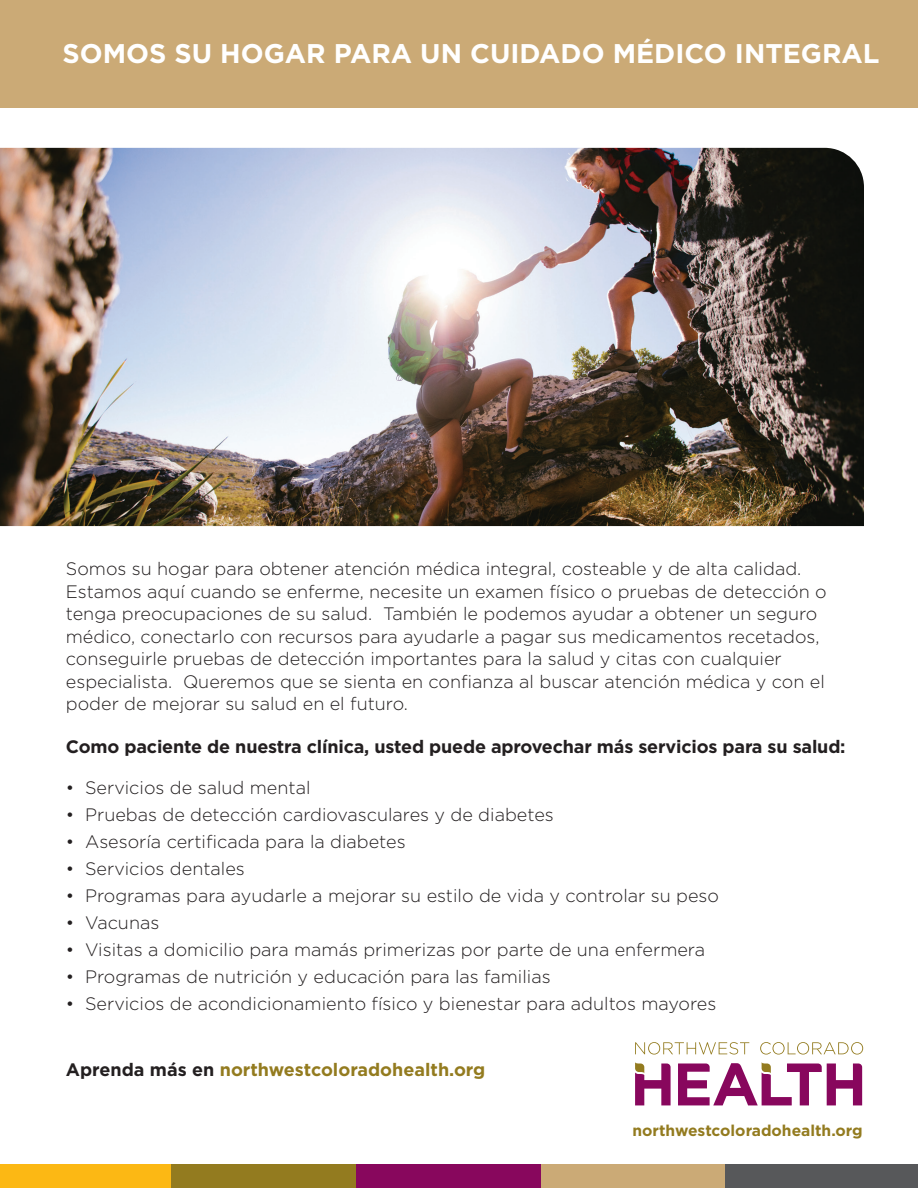
<style>
.page{position:relative;width:918px;height:1188px;background:#fff}
.page>*{position:absolute;margin:0;border:0;box-sizing:border-box;transform-origin:0 0}
.t1{font:700 27px "Gotham";color:#fff}
.t2{font:300 18px/22.5px "Gotham";color:#231f20}
.t3{font:700 18px "Gotham";letter-spacing:-.01em;color:#231f20}
.t4{font:700 18px "Gotham";color:#937b1f}
.t5{font:700 15.6px "Gotham";color:#937b1f}
.s1{color:#231f20}
</style>
<div class="page">
<img style="left:0;top:148px;width:864px;height:378px">
<div style="left:0;top:1164px;width:172px;height:24px;background:#fcb814"></div>
<div style="left:172px;top:1164px;width:184px;height:24px;background:#937b1f"></div>
<div style="left:356px;top:1164px;width:185px;height:24px;background:#88075d"></div>
<div style="left:541px;top:1164px;width:185px;height:24px;background:#cbaa76"></div>
<div style="left:726px;top:1164px;width:192px;height:24px;background:#57585a"></div>
<svg style="left:635px;top:1042px;width:114px;height:13px"></svg>
<svg style="left:760px;top:1042px;width:103px;height:13px"></svg>
<svg style="left:635px;top:1062px;width:36px;height:43px"></svg>
<svg style="left:678px;top:1062px;width:184px;height:43px"></svg>
<div style="left:0;top:0;width:918px;height:108px;background:#cbaa76"></div>
<h1 class="t1" style="left:63px;top:36px;width:819px">SOMOS SU HOGAR PARA UN CUIDADO MÉDICO INTEGRAL</h1>
<p class="t2" style="left:66px;top:557px;width:762px">Somos su hogar para obtener atención médica integral, costeable y de alta calidad.<br>Estamos aquí cuando se enferme, necesite un examen físico o pruebas de detección o tenga preocupaciones de su salud. También le podemos ayudar a obtener un seguro médico, conectarlo con recursos para ayudarle a pagar sus medicamentos recetados, conseguirle pruebas de detección importantes para la salud y citas con cualquier especialista. Queremos que se sienta en confianza al buscar atención médica y con el poder de mejorar su salud en el futuro.</p>
<p class="t3" style="left:66px;top:735px;width:781px">Como paciente de nuestra clínica, usted puede aprovechar más servicios para su salud:</p>
<p class="t2" style="left:66px;top:775px;width:246px">• Servicios de salud mental</p>
<p class="t2" style="left:66px;top:802px;width:489px">• Pruebas de detección cardiovasculares y de diabetes</p>
<p class="t2" style="left:66px;top:829px;width:341px">• Asesoría certificada para la diabetes</p>
<p class="t2" style="left:66px;top:856px;width:180px">• Servicios dentales</p>
<p class="t2" style="left:66px;top:883px;width:655px">• Programas para ayudarle a mejorar su estilo de vida y controlar su peso</p>
<p class="t2" style="left:66px;top:910px;width:95px">• Vacunas</p>
<p class="t2" style="left:66px;top:937px;width:641px">• Visitas a domicilio para mamás primerizas por parte de una enfermera</p>
<p class="t2" style="left:66px;top:964px;width:486px">• Programas de nutrición y educación para las familias</p>
<p class="t2" style="left:66px;top:991px;width:652px">• Servicios de acondicionamiento físico y bienestar para adultos mayores</p>
<p class="t4" style="left:66px;top:1058px;width:421px"><span class="s1">Aprenda más en</span> northwestcoloradohealth.org</p>
<p class="t5" style="left:632px;top:1120px;width:232px">northwestcoloradohealth.org</p>
</div>
